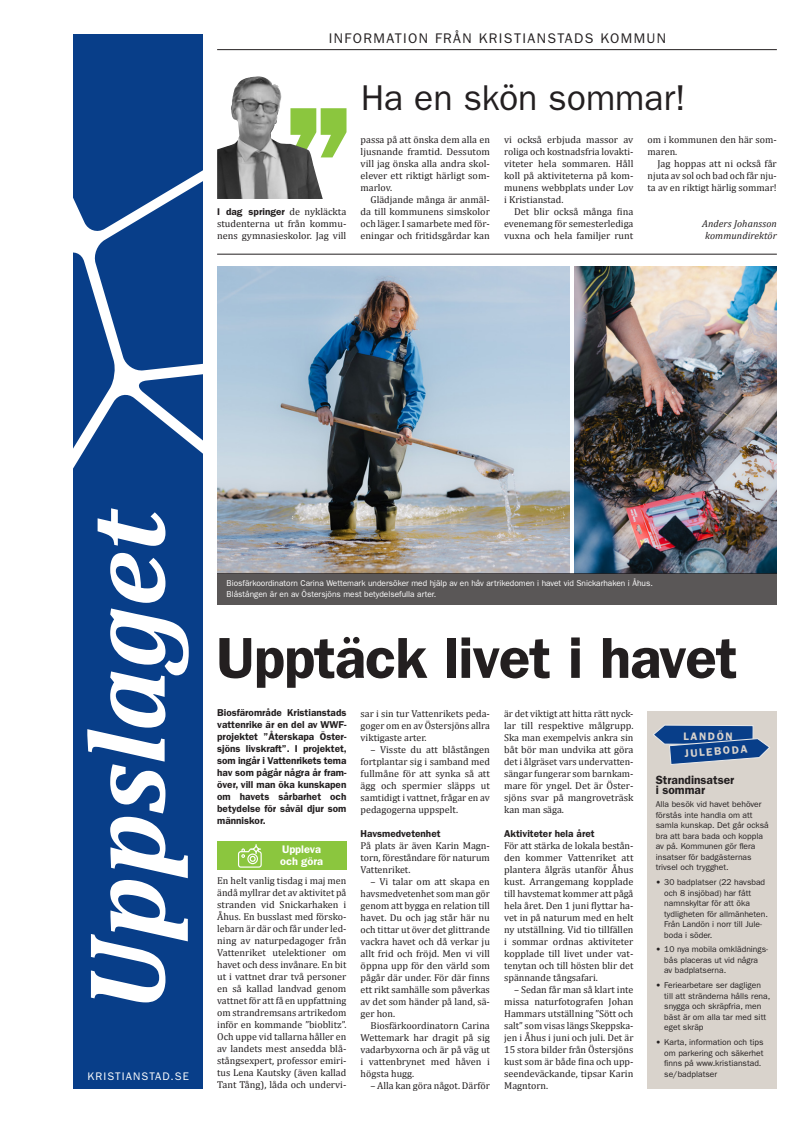
<style>
.page{position:relative;width:811px;height:1123px;background:#fff}
.page>*{position:absolute;margin:0;border:0;box-sizing:border-box;transform-origin:0 0}
.Rubb_48_fet{font:600 58px "ITC Franklin Gothic Std";letter-spacing:-.02em;color:#231f20}
.Bildtext___fakta___f{font:36px "ITC Franklin Gothic Std";color:#231f20}
.Bildtext___fakta___f-2{font:14px "ITC Franklin Gothic Std";letter-spacing:.1em;color:#231f20}
.Bildtext___fakta___f-3{font:600 12px/10.5px "ITC Franklin Gothic Std";color:#231f20}
.Bildtext___fakta___f-4{font:11px "ITC Franklin Gothic Std";letter-spacing:.1em;color:#fff}
.Bildtext___fakta___f-5{font:600 11px/12px "ITC Franklin Gothic Std";color:#fff}
.Bildtext___fakta___f-6{font:600 10.9px "ITC Franklin Gothic Std";letter-spacing:.145em;color:#d9d3cc}
.Brödtext_indrag{font:10px/12px "Cambria";color:#231f20;text-align:justify}
.Ingress_mellis{font:600 10px/12px "ITC Franklin Gothic Std";color:#231f20;text-align:justify}
.Brödtext_EM{font:italic 10px/12px "Cambria";letter-spacing:.01em;color:#231f20}
.Brödtext_indrag-2{font:600 9.8px "ITC Franklin Gothic Std";color:#231f20}
.Bildtext___fakta___f-7{font:8.5px/10.5px "ITC Franklin Gothic Std";color:#231f20}
.Bildtext___fakta___f-8{font:8.5px "ITC Franklin Gothic Std";color:#fff}
.s1{font-family:"Cambria";font-weight:400;font-size:10px}
.s2{font-family:"ITC Franklin Gothic Std Hvy"}
</style>
<div class="page">
<img style="left:217px;top:266px;width:353px;height:307px">
<img style="left:574px;top:266px;width:203px;height:307px">
<div style="left:647px;top:711px;width:130px;height:378px;background:#d9d3cc"></div>
<div style="left:217px;top:841px;width:129px;height:29px;background:#8bc63e"></div>
<svg style="left:238px;top:844px;width:24px;height:23px"></svg>
<div style="left:217px;top:573px;width:560px;height:31px;background:#5a5757"></div>
<svg style="left:74px;top:34px;width:129px;height:695px;background:#1e4f93"></svg>
<div style="left:74px;top:729px;width:129px;height:360px;background:#083e89"></div>
<svg style="left:87px;top:508px;width:102px;height:494px"></svg>
<hr style="left:217px;top:49px;width:560px;height:1px;background:#231f20">
<hr style="left:217px;top:254px;width:560px;height:1px;background:#231f20">
<svg style="left:323px;top:108px;width:23px;height:49px"></svg>
<img style="left:217px;top:76px;width:106px;height:123px">
<svg style="left:653px;top:724px;width:117px;height:41px"></svg>
<p class="Bildtext___fakta___f-2" style="left:329px;top:30px;width:339px">INFORMATION FRÅN KRISTIANSTADS KOMMUN</p>
<p class="Brödtext_indrag-2" style="left:217px;top:206px;width:131px">I dag springer <span class="s1">de nykläckta</span></p>
<p class="Brödtext_indrag" style="left:217px;top:218px;width:131px">studenterna ut från kommu&shy;nens gymnasieskolor. Jag vill</p>
<p class="Bildtext___fakta___f" style="left:361px;top:77px;width:327px">Ha en skön sommar!</p>
<p class="Brödtext_indrag" style="left:360px;top:134px;width:131px">passa på att önska dem alla en ljusnande framtid. Dessutom vill jag önska alla andra skol&shy;elever ett riktigt härligt som&shy;marlov.</p>
<p class="Brödtext_indrag" style="left:360px;top:194px;width:131px;text-indent:10px">Glädjande många är anmäl&shy;da till kommunens simskolor och läger. I samarbete med för&shy;eningar och fritidsgårdar kan</p>
<p class="Brödtext_indrag" style="left:504px;top:134px;width:131px">vi också erbjuda massor av roliga och kostnadsfria lovakti&shy;viteter hela sommaren. Håll koll på aktiviteterna på kom&shy;munens webbplats under Lov i Kristianstad.</p>
<p class="Brödtext_indrag" style="left:504px;top:206px;width:131px;text-indent:10px">Det blir också många fina evenemang för semesterlediga vuxna och hela familjer runt</p>
<p class="Brödtext_indrag" style="left:647px;top:134px;width:131px">om i kommunen den här som&shy;maren.</p>
<p class="Brödtext_indrag" style="left:647px;top:158px;width:131px;text-indent:10px">Jag hoppas att ni också får njuta av sol och bad och får nju&shy;ta av en riktigt härlig sommar!</p>
<p class="Brödtext_EM" style="left:702px;top:218px;width:76px">Anders Johansson kommundirektör</p>
<p class="Bildtext___fakta___f-4" style="left:88px;top:1070px;width:103px">KRISTIANSTAD.SE</p>
<p class="Bildtext___fakta___f-8" style="left:227px;top:578px;width:428px">Biosfärkoordinatorn Carina Wettemark undersöker med hjälp av en håv artrikedomen i havet vid Snickarhaken i Åhus.</p>
<p class="Bildtext___fakta___f-8" style="left:227px;top:589px;width:211px">Blåstången är en av Östersjöns mest betydelsefulla arter.</p>
<p class="Rubb_48_fet" style="left:216px;top:623px;width:523px">Upptäck livet i havet</p>
<p class="Brödtext_indrag" style="left:504px;top:707px;width:131px">är det viktigt att hitta rätt nyck&shy;lar till respektive målgrupp.<br>Ska man exempelvis ankra sin båt bör man undvika att göra det i ålgräset vars undervatten&shy;sängar fungerar som barnkam&shy;mare för yngel. Det är Öster&shy;sjöns svar på mangroveträsk kan man säga.</p>
<p class="Ingress_mellis" style="left:504px;top:827px;width:92px">Aktiviteter hela året</p>
<p class="Brödtext_indrag" style="left:504px;top:839px;width:131px">För att stärka de lokala bestån&shy;den kommer Vattenriket att plantera ålgräs utanför Åhus kust. Arrangemang kopplade till havstemat kommer att pågå hela året. Den 1 juni flyttar ha&shy;vet in på naturum med en helt ny utställning. Vid tio tillfällen i sommar ordnas aktiviteter kopplade till livet under vat&shy;tenytan och till hösten blir det spännande tångsafari.</p>
<p class="Brödtext_indrag" style="left:504px;top:983px;width:131px;text-indent:10px">– Sedan får man så klart inte missa naturfotografen Johan Hammars utställning ”Sött och salt” som visas längs Skeppska&shy;jen i Åhus i juni och juli. Det är 15 stora bilder från Östersjöns kust som är både fina och upp&shy;seendeväckande, tipsar Karin Magntorn.</p>
<p class="Ingress_mellis" style="left:217px;top:706px;width:131px">Biosfärområde Kristianstads vattenrike är en del av WWF&shy;projektet ”Återskapa Öster&shy;sjöns livskraft”. I projektet, som ingår i Vattenrikets tema hav som pågår några år fram&shy;över, vill man öka kunskapen om havets sårbarhet och betydelse för såväl djur som människor.</p>
<p class="Brödtext_indrag" style="left:360px;top:707px;width:131px">sar i sin tur Vattenrikets peda&shy;goger om en av Östersjöns allra viktigaste arter.</p>
<p class="Brödtext_indrag" style="left:360px;top:743px;width:131px;text-indent:10px">– Visste du att blåstången fortplantar sig i samband med fullmåne för att synka så att ägg och spermier släpps ut samtidigt i vattnet, frågar en av pedagogerna uppspelt.</p>
<p class="Ingress_mellis" style="left:360px;top:827px;width:81px">Havsmedvetenhet</p>
<p class="Brödtext_indrag" style="left:360px;top:839px;width:131px">På plats är även Karin Magn&shy;torn, föreståndare för naturum Vattenriket.</p>
<p class="Brödtext_indrag" style="left:360px;top:875px;width:131px;text-indent:10px">– Vi talar om att skapa en havsmedvetenhet som man gör genom att bygga en relation till havet. Du och jag står här nu och tittar ut över det glittrande vackra havet och då verkar ju allt frid och fröjd. Men vi vill öppna upp för den värld som pågår där under. För där finns ett rikt samhälle som påverkas av det som händer på land, sä&shy;ger hon.</p>
<p class="Brödtext_indrag" style="left:360px;top:1019px;width:131px;text-indent:10px">Biosfärkoordinatorn Carina Wettemark har dragit på sig vadarbyxorna och är på väg ut i vattenbrynet med håven i högsta hugg.</p>
<p class="Brödtext_indrag" style="left:370px;top:1079px;width:121px">– Alla kan göra något. Därför</p>
<p class="Bildtext___fakta___f-6" style="left:683px;top:729px;width:51px">LANDÖN</p>
<p class="Bildtext___fakta___f-6" style="left:684px;top:747px;width:65px;rotate:-5deg">JULEBODA</p>
<p class="Bildtext___fakta___f-3" style="left:656px;top:774px;width:80px">Strandinsatser i sommar</p>
<p class="Bildtext___fakta___f-7" style="left:656px;top:799px;width:115px">Alla besök vid havet behöver förstås inte handla om att samla kunskap. Det går också bra att bara bada och koppla av på. Kommunen gör flera insatser för badgästernas trivsel och trygghet.</p>
<p class="Bildtext___fakta___f-7" style="left:664px;top:877px;width:105px;text-indent:-9px"><span class="s2">•</span> 30 badplatser (22 havsbad och 8 insjöbad) har fått namnskyltar för att öka tydligheten för allmänheten.<br>Från Landön i norr till Jule&shy;boda i söder.</p>
<p class="Bildtext___fakta___f-7" style="left:664px;top:944px;width:105px;text-indent:-9px"><span class="s2">•</span> 10 nya mobila omklädnings&shy;bås placeras ut vid några av badplatserna.</p>
<p class="Bildtext___fakta___f-7" style="left:664px;top:980px;width:108px;text-indent:-9px"><span class="s2">•</span> Feriearbetare ser dagligen till att stränderna hålls rena, snygga och skräpfria, men bäst är om alla tar med sitt eget skräp</p>
<p class="Bildtext___fakta___f-7" style="left:664px;top:1036px;width:101px;text-indent:-9px"><span class="s2">•</span> Karta, information och tips om parkering och säkerhet finns på www.kristianstad. se/badplatser</p>
<p class="Bildtext___fakta___f-5" style="left:280px;top:843px;width:44px">Uppleva och göra</p>
<p class="Brödtext_indrag" style="left:217px;top:874px;width:131px">En helt vanlig tisdag i maj men ändå myllrar det av aktivitet på stranden vid Snickarhaken i Åhus. En busslast med försko&shy;lebarn är där och får under led&shy;ning av naturpedagoger från Vattenriket utelektioner om havet och dess invånare. En bit ut i vattnet drar två personer en så kallad landvad genom vattnet för att få en uppfattning om strandremsans artrikedom inför en kommande ”bioblitz”.<br>Och uppe vid tallarna håller en av landets mest ansedda blå&shy;stångsexpert, professor emiri&shy;tus Lena Kautsky (även kallad Tant Tång), låda och undervi-</p>
</div>
